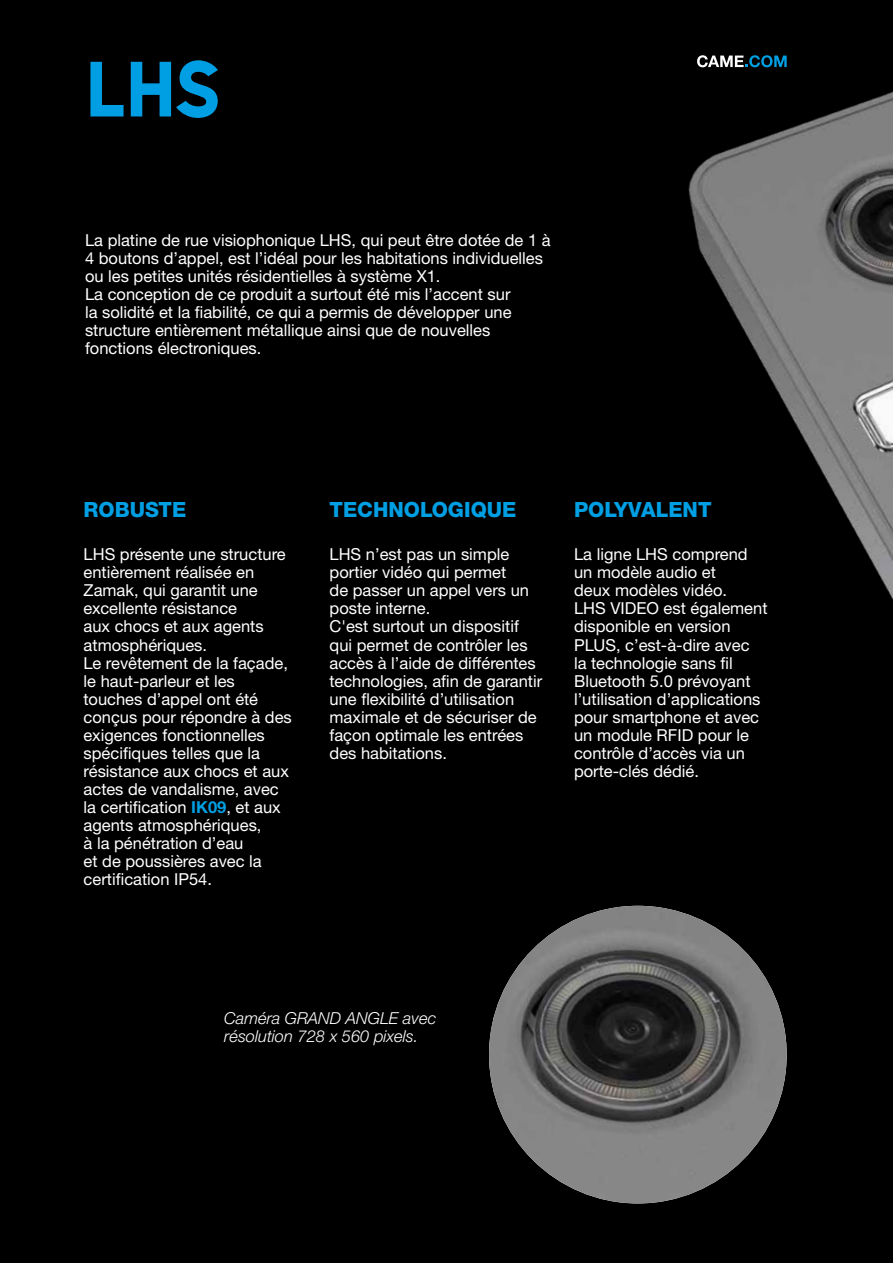
<style>
.page{position:relative;width:893px;height:1263px;background:#000}
.page>*{position:absolute;margin:0;border:0;box-sizing:border-box;transform-origin:0 0}
.t1{font:90px "Came Type";color:#009fe3}
.t2{font:800 21px "Helvetica Neue LTW1 G";color:#009fe3}
.t3{font:16.5px/18px "Helvetica Neue LTW1 G";color:#fff}
.t4{font:italic 300 16.5px/18px "Helvetica Neue LTW1 G";color:#fff}
.s1{font-weight:700;color:#009fe3}
</style>
<div class="page">
<img style="left:688px;top:67px;width:205px;height:533px">
<img style="left:489px;top:906px;width:298px;height:297px;border-radius:149px">
<svg style="left:697px;top:55px;width:90px;height:12px"></svg>
<h1 class="t1" style="left:85px;top:42px;width:137px">lhs</h1>
<p class="t3" style="left:85px;top:231px;width:467px">La platine de rue visiophonique LHS, qui peut être dotée de 1 à 4 boutons d’appel, est l’idéal pour les habitations individuelles ou les petites unités résidentielles à système X1.<br>La conception de ce produit a surtout été mis l’accent sur<br>la solidité et la fiabilité, ce qui a permis de développer une structure entièrement métallique ainsi que de nouvelles fonctions électroniques.</p>
<p class="t2" style="left:84px;top:497px;width:104px">ROBUSTE</p>
<p class="t2" style="left:330px;top:497px;width:188px">TECHNOLOGIQUE</p>
<p class="t3" style="left:84px;top:545px;width:210px">LHS présente une structure entièrement réalisée en<br>Zamak, qui garantit une excellente résistance<br>aux chocs et aux agents atmosphériques.<br>Le revêtement de la façade, le haut-parleur et les touches d’appel ont été conçus pour répondre à des exigences fonctionnelles spécifiques telles que la résistance aux chocs et aux actes de vandalisme, avec la certification <span class="s1">IK09</span>, et aux agents atmosphériques,<br>à la pénétration d’eau<br>et de poussières avec la certification IP54.</p>
<p class="t3" style="left:330px;top:545px;width:214px">LHS n’est pas un simple portier vidéo qui permet<br>de passer un appel vers un poste interne.<br>C'est surtout un dispositif qui permet de contrôler les accès à l’aide de différentes technologies, afin de garantir une flexibilité d’utilisation maximale et de sécuriser de façon optimale les entrées des habitations.</p>
<p class="t2" style="left:574px;top:497px;width:139px">POLYVALENT</p>
<p class="t3" style="left:574px;top:545px;width:195px">La ligne LHS comprend un modèle audio et<br>deux modèles vidéo.<br>LHS VIDEO est également disponible en version<br>PLUS, c’est-à-dire avec<br>la technologie sans fil<br>Bluetooth 5.0 prévoyant l’utilisation d’applications pour smartphone et avec un module RFID pour le contrôle d’accès via un porte-clés dédié.</p>
<p class="t4" style="left:224px;top:1009px;width:213px">Caméra GRAND ANGLE avec résolution 728 x 560 pixels.</p>
</div>
